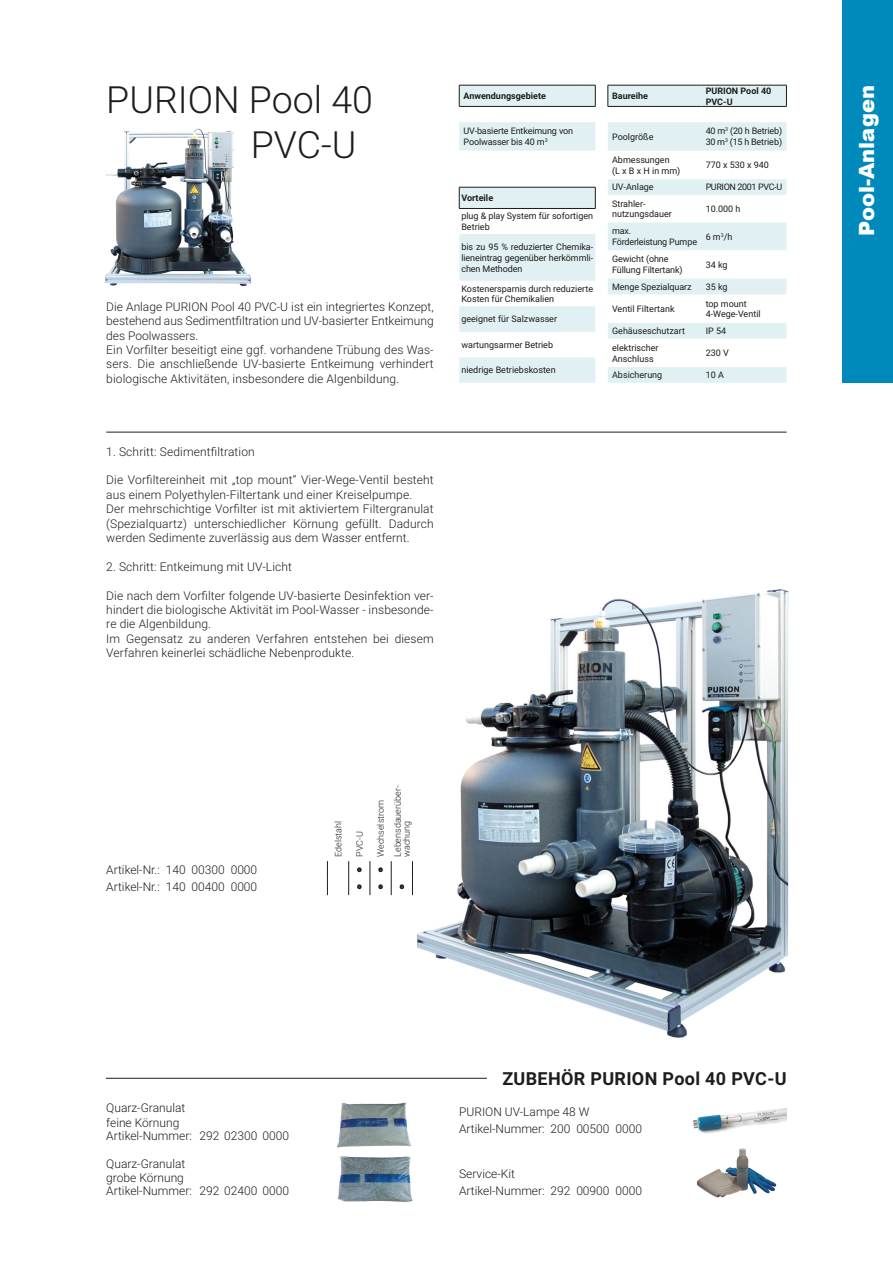
<style>
.page{position:relative;width:893px;height:1263px;background:#fff}
.page>*{position:absolute;margin:0;border:0;box-sizing:border-box;transform-origin:0 0}
.t1{font:300 37.5px "Roboto";color:#1d1d1b}
.t2{font:900 21px "Arial";color:#fff}
.t3{font:700 18px "Roboto";letter-spacing:.02em;color:#1d1d1b}
.t4{font:300 12px/14.4px "Roboto";letter-spacing:.01em;color:#1d1d1b;text-align:justify}
.t5{font:9px/10.8px "Roboto";color:#1d1d1b}
.t6{font:700 9px/10.8px "Roboto";color:#1d1d1b}
.t7{font:300 9px "Roboto";color:#1d1d1b}
.t8{font:9px "Roboto";letter-spacing:-.02em;color:#1d1d1b}
.t9{font:9px "Roboto";letter-spacing:-.04em;color:#1d1d1b}
.t10{font:100 9px "Roboto";color:#1d1d1b}
</style>
<div class="page">
<div style="left:842px;top:0;width:51px;height:383px;background:#008abb"></div>
<img style="left:105px;top:128px;width:146px;height:159px">
<hr style="left:106px;top:1078px;width:381px;height:1px;background:#1d1d1b">
<hr style="left:106px;top:432px;width:681px;height:1px;background:#1d1d1b">
<img style="left:412px;top:589px;width:377px;height:449px">
<svg style="left:327px;top:861px;width:1px;height:34px"></svg>
<svg style="left:348px;top:861px;width:1px;height:34px"></svg>
<svg style="left:391px;top:861px;width:1px;height:34px"></svg>
<svg style="left:412px;top:861px;width:1px;height:34px"></svg>
<svg style="left:357px;top:867px;width:5px;height:6px"></svg>
<svg style="left:357px;top:884px;width:5px;height:6px"></svg>
<svg style="left:370px;top:861px;width:13px;height:34px"></svg>
<svg style="left:399px;top:884px;width:6px;height:6px"></svg>
<svg style="left:608px;top:86px;width:178px;height:297px"></svg>
<hr style="left:608px;top:85px;width:93px;height:1px;background:#1d1d1b">
<svg style="left:608px;top:85px;width:1px;height:21px"></svg>
<hr style="left:701px;top:85px;width:86px;height:1px;background:#1d1d1b">
<svg style="left:786px;top:85px;width:1px;height:21px"></svg>
<hr style="left:608px;top:106px;width:93px;height:1px;background:#1d1d1b">
<hr style="left:701px;top:106px;width:86px;height:1px;background:#1d1d1b">
<svg style="left:459px;top:187px;width:137px;height:196px"></svg>
<hr style="left:459px;top:208px;width:136px;height:1px;background:#1d1d1b">
<svg style="left:459px;top:85px;width:137px;height:66px"></svg>
<img style="left:693px;top:1108px;width:94px;height:25px">
<img style="left:696px;top:1148px;width:81px;height:50px">
<img style="left:336px;top:1102px;width:75px;height:46px">
<img style="left:337px;top:1156px;width:76px;height:46px">
<p class="t1" style="left:106px;top:74px;width:268px">PURION Pool 40</p>
<p class="t1" style="left:251px;top:119px;width:107px">PVC-U</p>
<p class="t4" style="left:106px;top:299px;width:329px">Die Anlage PURION Pool 40 PVC-U ist ein integriertes Konzept, bestehend aus Sedimentfiltration und UV-basierter Entkeimung des Poolwassers.</p>
<p class="t4" style="left:106px;top:342px;width:329px">Ein Vorfilter beseitigt eine ggf. vorhandene Trübung des Was&shy;sers. Die anschließende UV-basierte Entkeimung verhindert biologische Aktivitäten, insbesondere die Algenbildung.</p>
<p class="t4" style="left:106px;top:444px;width:150px">1. Schritt: Sedimentfiltration</p>
<p class="t4" style="left:106px;top:472px;width:329px">Die Vorfiltereinheit mit „top mount“ Vier-Wege-Ventil besteht aus einem Polyethylen-Filtertank und einer Kreiselpumpe.</p>
<p class="t4" style="left:106px;top:501px;width:329px">Der mehrschichtige Vorfilter ist mit aktiviertem Filtergranulat (Spezialquartz) unterschiedlicher Körnung gefüllt. Dadurch werden Sedimente zuverlässig aus dem Wasser entfernt.</p>
<p class="t4" style="left:106px;top:559px;width:187px">2. Schritt: Entkeimung mit UV-Licht</p>
<p class="t4" style="left:106px;top:588px;width:329px">Die nach dem Vorfilter folgende UV-basierte Desinfektion ver&shy;hindert die biologische Aktivität im Pool-Wasser - insbesonde&shy;re die Algenbildung.</p>
<p class="t4" style="left:106px;top:631px;width:329px">Im Gegensatz zu anderen Verfahren entstehen bei diesem<br>Verfahren keinerlei schädliche Nebenprodukte.</p>
<p class="t6" style="left:463px;top:90px;width:84px">Anwendungsgebiete</p>
<p class="t5" style="left:463px;top:125px;width:111px">UV-basierte Entkeimung von<br>Poolwasser bis 40 m<sup>3</sup></p>
<p class="t6" style="left:461px;top:192px;width:33px">Vorteile</p>
<p class="t5" style="left:461px;top:210px;width:133px">plug &amp; play System für sofortigen<br>Betrieb</p>
<p class="t5" style="left:461px;top:241px;width:133px;text-align:justify">bis zu 95 % reduzierter Chemika&shy;lieneintrag gegenüber herkömmli&shy;chen Methoden</p>
<p class="t5" style="left:461px;top:283px;width:133px">Kostenersparnis durch reduzierte<br>Kosten für Chemikalien</p>
<p class="t5" style="left:461px;top:313px;width:97px">geeignet für Salzwasser</p>
<p class="t5" style="left:461px;top:339px;width:93px">wartungsarmer Betrieb</p>
<p class="t5" style="left:461px;top:364px;width:96px">niedrige Betriebskosten</p>
<p class="t6" style="left:612px;top:90px;width:37px">Baureihe</p>
<p class="t6" style="left:706px;top:85px;width:67px">PURION Pool 40<br>PVC-U</p>
<p class="t5" style="left:612px;top:131px;width:43px">Poolgröße</p>
<p class="t5" style="left:706px;top:126px;width:78px">40 m<sup>3</sup> (20 h Betrieb)</p>
<p class="t5" style="left:706px;top:136px;width:78px">30 m<sup>3</sup> (15 h Betrieb)</p>
<p class="t5" style="left:612px;top:154px;width:59px">Abmessungen</p>
<p class="t5" style="left:612px;top:165px;width:70px">(L x B x H in mm)</p>
<p class="t5" style="left:706px;top:159px;width:65px">770 x 530 x 940</p>
<p class="t5" style="left:612px;top:181px;width:43px">UV-Anlage</p>
<p class="t9" style="left:706px;top:181px;width:78px">PURION 2001 PVC-U</p>
<p class="t5" style="left:612px;top:198px;width:35px">Strahler-</p>
<p class="t5" style="left:612px;top:209px;width:61px">nutzungsdauer</p>
<p class="t5" style="left:706px;top:203px;width:36px">10.000 h</p>
<p class="t5" style="left:612px;top:225px;width:21px">max.</p>
<p class="t8" style="left:612px;top:236px;width:87px">Förderleistung Pumpe</p>
<p class="t5" style="left:612px;top:253px;width:58px">Gewicht (ohne</p>
<p class="t5" style="left:612px;top:264px;width:72px">Füllung Filtertank)</p>
<p class="t5" style="left:706px;top:231px;width:28px">6 m<sup>3</sup>/h</p>
<p class="t5" style="left:706px;top:259px;width:23px">34 kg</p>
<p class="t5" style="left:612px;top:281px;width:81px">Menge Spezialquarz</p>
<p class="t5" style="left:706px;top:281px;width:23px">35 kg</p>
<p class="t5" style="left:612px;top:303px;width:64px">Ventil Filtertank</p>
<p class="t5" style="left:706px;top:298px;width:43px">top mount</p>
<p class="t5" style="left:706px;top:308px;width:57px">4-Wege-Ventil</p>
<p class="t5" style="left:612px;top:325px;width:74px">Gehäuseschutzart</p>
<p class="t5" style="left:706px;top:325px;width:22px">IP 54</p>
<p class="t5" style="left:612px;top:342px;width:48px">elektrischer</p>
<p class="t5" style="left:612px;top:353px;width:43px">Anschluss</p>
<p class="t5" style="left:706px;top:347px;width:25px">230 V</p>
<p class="t5" style="left:612px;top:369px;width:52px">Absicherung</p>
<p class="t5" style="left:706px;top:369px;width:20px">10 A</p>
<p class="t7" style="left:332px;top:857px;width:37px;rotate:-90deg">Edelstahl</p>
<p class="t7" style="left:353px;top:857px;width:27px;rotate:-90deg">PVC-U</p>
<p class="t7" style="left:374px;top:857px;width:58px;rotate:-90deg">Wechselstrom</p>
<p class="t7" style="left:391px;top:857px;width:73px;rotate:-90deg">Lebensdauerüber-</p>
<p class="t7" style="left:400px;top:857px;width:38px;rotate:-90deg">wachung</p>
<p class="t4" style="left:106px;top:862px;width:152px">Artikel-Nr.: 140 00300 0000</p>
<p class="t10" style="left:358px;top:863px;width:4px">•</p>
<p class="t10" style="left:379px;top:863px;width:4px">•</p>
<p class="t4" style="left:106px;top:879px;width:152px">Artikel-Nr.: 140 00400 0000</p>
<p class="t10" style="left:358px;top:880px;width:4px">•</p>
<p class="t10" style="left:379px;top:880px;width:4px">•</p>
<p class="t10" style="left:400px;top:880px;width:4px">•</p>
<p class="t4" style="left:106px;top:1100px;width:81px">Quarz-Granulat</p>
<p class="t4" style="left:106px;top:1115px;width:75px">feine Körnung</p>
<p class="t4" style="left:106px;top:1128px;width:184px">Artikel-Nummer: 292 02300 0000</p>
<p class="t4" style="left:106px;top:1156px;width:81px">Quarz-Granulat</p>
<p class="t4" style="left:106px;top:1170px;width:79px">grobe Körnung</p>
<p class="t4" style="left:106px;top:1183px;width:184px">Artikel-Nummer: 292 02400 0000</p>
<p class="t3" style="left:502px;top:1066px;width:286px">ZUBEHÖR PURION Pool 40 PVC-U</p>
<p class="t4" style="left:459px;top:1104px;width:132px">PURION UV-Lampe 48 W</p>
<p class="t4" style="left:459px;top:1121px;width:184px">Artikel-Nummer: 200 00500 0000</p>
<p class="t4" style="left:459px;top:1166px;width:57px">Service-Kit</p>
<p class="t4" style="left:459px;top:1183px;width:184px">Artikel-Nummer: 292 00900 0000</p>
<p class="t2" style="left:851px;top:236px;width:152px;rotate:-90deg">Pool-Anlagen</p>
</div>
